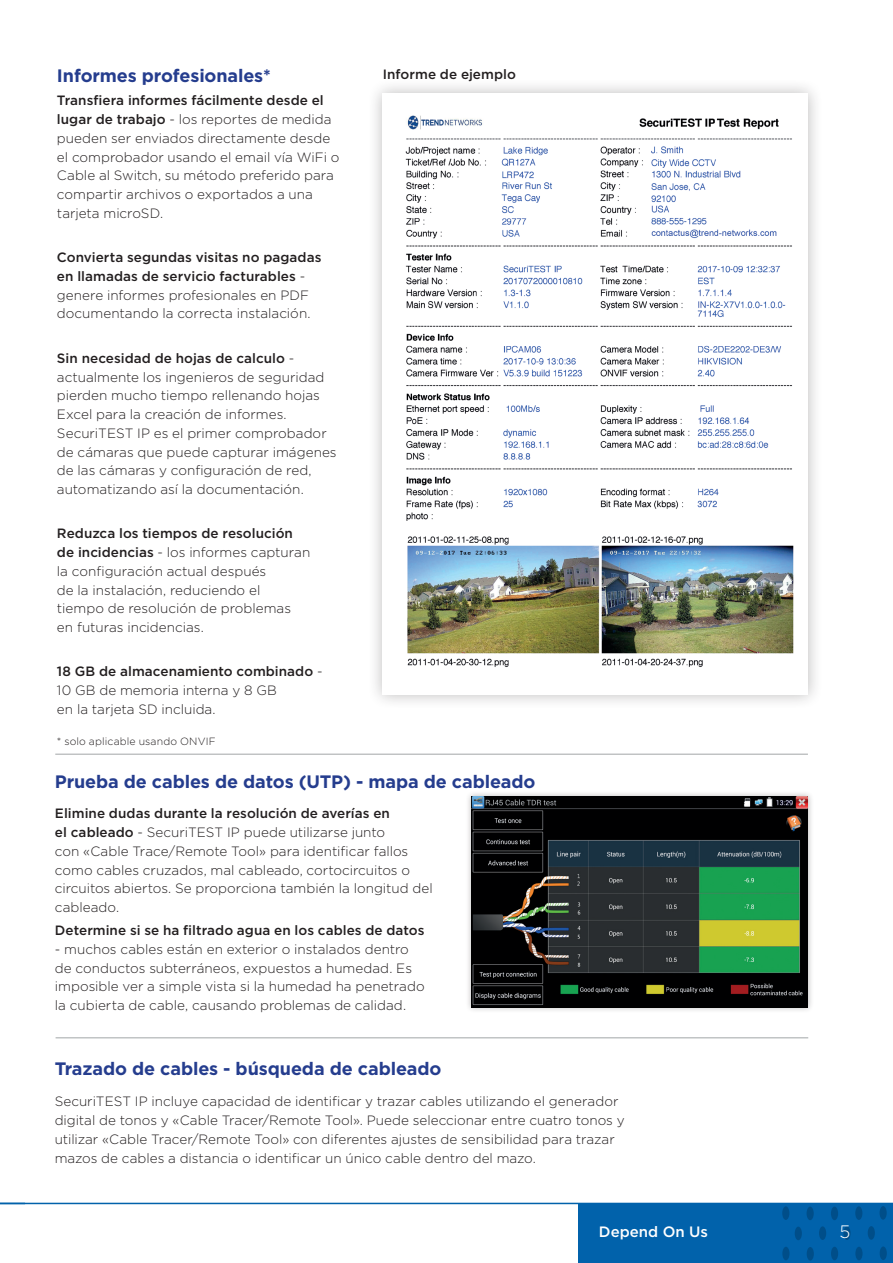
<style>
.page{position:relative;width:893px;height:1263px;background:#fff}
.page>*{position:absolute;margin:0;border:0;box-sizing:border-box;transform-origin:0 0}
.Heading_12_auto_pt{font:700 18px "Gotham";letter-spacing:-.005em;color:#253d8e}
.t1{font:300 18px "Gotham";color:#fff}
.t2{font:500 15px "Gotham";color:#fff}
.Body_8_12_5pt{font:300 13.5px/18.8px "Gotham";color:#231f20}
.Body_8_12_5pt-2{font:500 13.5px "Gotham";letter-spacing:.005em;color:#231f20}
.Body_8_12_5pt-3{font:300 10.5px "Gotham";letter-spacing:.015em;color:#231f20}
.s1{font-weight:500}
</style>
<div class="page">
<hr style="left:55px;top:754px;width:753px;height:1px;background:#a2a6a7">
<hr style="left:56px;top:1037px;width:752px;height:1px;background:#a2a6a7">
<div style="left:465px;top:790px;width:349px;height:223px;background:#231f20;opacity:.3"></div>
<img style="left:471px;top:797px;width:337px;height:210px">
<div style="left:368px;top:78px;width:455px;height:632px;background:#231f20;opacity:.3"></div>
<img style="left:383px;top:93px;width:425px;height:602px">
<div style="left:578px;top:1203px;width:315px;height:60px;background:#0162ab"></div>
<div style="left:782px;top:1247px;width:7px;height:13px;background:#004e89;border-radius:50%"></div>
<div style="left:782px;top:1206px;width:7px;height:14px;background:#004e89;border-radius:50%"></div>
<div style="left:795px;top:1226px;width:7px;height:14px;background:#004e89;border-radius:50%"></div>
<div style="left:807px;top:1247px;width:7px;height:13px;background:#004e89;border-radius:50%"></div>
<div style="left:819px;top:1226px;width:7px;height:14px;background:#004e89;border-radius:50%"></div>
<div style="left:831px;top:1247px;width:7px;height:13px;background:#004e89;border-radius:50%"></div>
<div style="left:843px;top:1226px;width:8px;height:14px;background:#004e89;border-radius:50%"></div>
<div style="left:855px;top:1247px;width:7px;height:13px;background:#004e89;border-radius:50%"></div>
<div style="left:807px;top:1206px;width:7px;height:14px;background:#004e89;border-radius:50%"></div>
<div style="left:831px;top:1206px;width:7px;height:14px;background:#004e89;border-radius:50%"></div>
<div style="left:855px;top:1206px;width:7px;height:14px;background:#004e89;border-radius:50%"></div>
<div style="left:868px;top:1226px;width:7px;height:14px;background:#004e89;border-radius:50%"></div>
<div style="left:880px;top:1246px;width:7px;height:14px;background:#004e89;border-radius:50%"></div>
<div style="left:879px;top:1206px;width:8px;height:14px;background:#004e89;border-radius:50%"></div>
<hr style="left:0;top:1203px;width:893px;height:1px;background:#0162ab">
<p class="Heading_12_auto_pt" style="left:57px;top:64px;width:215px">Informes profesionales*</p>
<p class="Body_8_12_5pt" style="left:57px;top:91px;width:284px"><span class="s1">Transfiera informes fácilmente desde el lugar de trabajo</span> - los reportes de medida pueden ser enviados directamente desde el comprobador usando el email vía WiFi o Cable al Switch, su método preferido para compartir archivos o exportados a una tarjeta microSD.</p>
<p class="Body_8_12_5pt" style="left:57px;top:248px;width:266px"><span class="s1">Convierta segundas visitas no pagadas en llamadas de servicio facturables</span> - genere informes profesionales en PDF documentando la correcta instalación.</p>
<p class="Body_8_12_5pt" style="left:57px;top:348px;width:281px"><span class="s1">Sin necesidad de hojas de calculo</span> - actualmente los ingenieros de seguridad pierden mucho tiempo rellenando hojas Excel para la creación de informes.<br>SecuriTEST IP es el primer comprobador de cámaras que puede capturar imágenes de las cámaras y configuración de red, automatizando así la documentación.</p>
<p class="Body_8_12_5pt" style="left:57px;top:524px;width:255px"><span class="s1">Reduzca los tiempos de resolución de incidencias</span> - los informes capturan la configuración actual después<br>de la instalación, reduciendo el tiempo de resolución de problemas en futuras incidencias.</p>
<p class="Body_8_12_5pt" style="left:57px;top:662px;width:267px"><span class="s1">18 GB de almacenamiento combinado</span> -<br>10 GB de memoria interna y 8 GB<br>en la tarjeta SD incluida.</p>
<p class="Body_8_12_5pt-3" style="left:57px;top:735px;width:160px">* solo aplicable usando ONVIF</p>
<p class="Body_8_12_5pt-2" style="left:383px;top:65px;width:135px">Informe de ejemplo</p>
<p class="Heading_12_auto_pt" style="left:55px;top:770px;width:482px">Prueba de cables de datos (UTP) - mapa de cableado</p>
<p class="Body_8_12_5pt" style="left:55px;top:804px;width:379px"><span class="s1">Elimine dudas durante la resolución de averías en<br>el cableado</span> - SecuriTEST IP puede utilizarse junto<br>con «Cable Trace/Remote Tool» para identificar fallos como cables cruzados, mal cableado, cortocircuitos o circuitos abiertos. Se proporciona también la longitud del cableado.</p>
<p class="Body_8_12_5pt-2" style="left:55px;top:921px;width:371px">Determine si se ha filtrado agua en los cables de datos</p>
<p class="Body_8_12_5pt" style="left:55px;top:939px;width:371px">- muchos cables están en exterior o instalados dentro de conductos subterráneos, expuestos a humedad. Es imposible ver a simple vista si la humedad ha penetrado la cubierta de cable, causando problemas de calidad.</p>
<p class="Heading_12_auto_pt" style="left:55px;top:1057px;width:388px">Trazado de cables - búsqueda de cableado</p>
<p class="Body_8_12_5pt" style="left:55px;top:1092px;width:571px">SecuriTEST IP incluye capacidad de identificar y trazar cables utilizando el generador digital de tonos y «Cable Tracer/Remote Tool». Puede seleccionar entre cuatro tonos y utilizar «Cable Tracer/Remote Tool» con diferentes ajustes de sensibilidad para trazar mazos de cables a distancia o identificar un único cable dentro del mazo.</p>
<p class="t2" style="left:599px;top:1222px;width:111px">Depend On Us</p>
<p class="t1" style="left:840px;top:1220px;width:12px">5</p>
</div>
